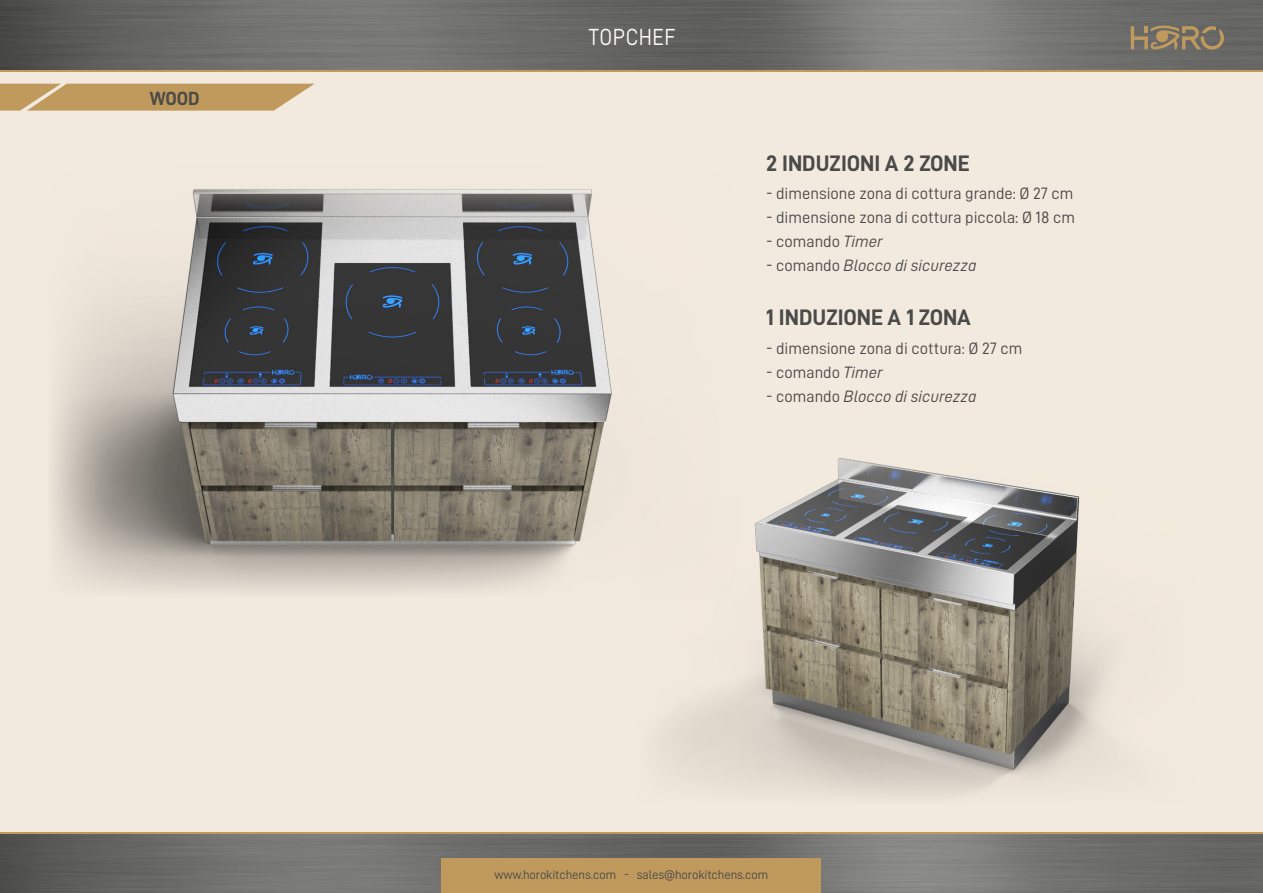
<style>
.page{position:relative;width:1263px;height:893px;background:#f3eadf}
.page>*{position:absolute;margin:0;border:0;box-sizing:border-box;transform-origin:0 0}
.t1{font:23.4px "D DIN";letter-spacing:.02em;color:#fcfaf7;scale:.9 1}
.t2{font:22.5px "D DIN Bold";color:#4a4a49}
.t3{font:19.05px "D DIN Bold";color:#4a4a49}
.t4{font:16.5px "D DIN";color:#4a4a49}
.t5{font:16.5px "D DIN Italic";color:#4a4a49}
.t6{font:12.75px "D DIN";letter-spacing:-.01em;color:#4a4a49}
.s1{font-family:"D DIN Italic"}
.s2{font-family:"D DIN"}
</style>
<div class="page">
<img style="left:0;top:0;width:1263px;height:70px">
<img style="left:0;top:834px;width:1263px;height:59px">
<svg style="left:1131px;top:25px;width:93px;height:25px;background:#8b7c62"></svg>
<hr style="left:0;top:832px;width:1263px;height:2px;background:#c09a5d">
<hr style="left:0;top:70px;width:1263px;height:2px;background:#c09a5d">
<div style="left:441px;top:858px;width:380px;height:35px;background:#c09a5d"></div>
<img style="left:662px;top:458px;width:451px;height:339px">
<svg style="left:0;top:84px;width:314px;height:27px;background:#c4a169"></svg>
<img style="left:53px;top:189px;width:687px;height:410px">
<p class="t3" style="left:150px;top:87px;width:51px">WOOD</p>
<h1 class="t1" style="left:589px;top:24px;width:98px">TOPCHEF</h1>
<h2 class="t2" style="left:766px;top:151px;width:205px">2 INDUZIONI A 2 ZONE</h2>
<p class="t4" style="left:766px;top:185px;width:309px">- dimensione zona di cottura grande: Ø 27 cm</p>
<p class="t4" style="left:766px;top:209px;width:310px">- dimensione zona di cottura piccola: Ø 18 cm</p>
<p class="t4" style="left:766px;top:233px;width:118px">- comando <span class="s1">Timer</span></p>
<p class="t5" style="left:766px;top:257px;width:212px"><span class="s2">- comando</span> Blocco di sicurezza</p>
<h2 class="t2" style="left:766px;top:305px;width:206px">1 INDUZIONE A 1 ZONA</h2>
<p class="t4" style="left:766px;top:339px;width:258px">- dimensione zona di cottura: Ø 27 cm</p>
<p class="t4" style="left:766px;top:363px;width:118px">- comando <span class="s1">Timer</span></p>
<p class="t5" style="left:766px;top:387px;width:212px"><span class="s2">- comando</span> Blocco di sicurezza</p>
<p class="t6" style="left:495px;top:868px;width:275px">www.horokitchens.com - sales@horokitchens.com</p>
</div>
